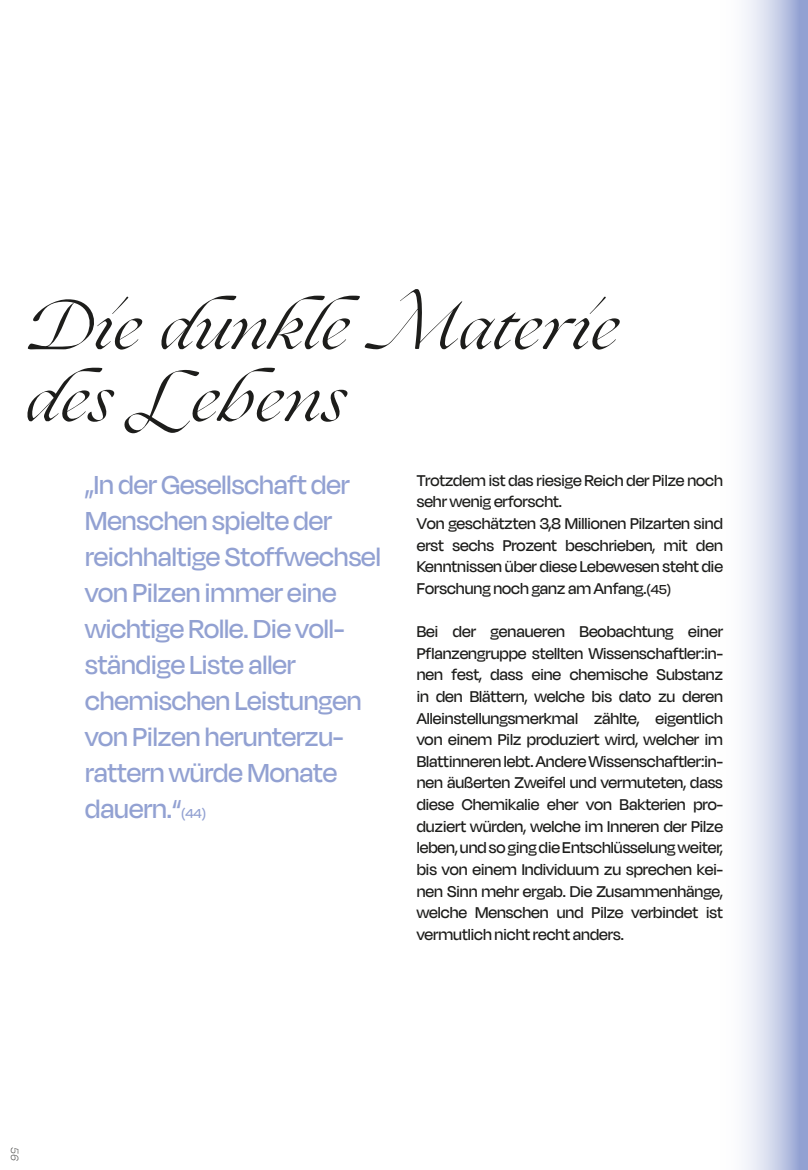
<style>
.page{position:relative;width:808px;height:1170px;background:#fff}
.page>*{position:absolute;margin:0;border:0;box-sizing:border-box;transform-origin:0 0}
.t1{font:italic 60px/72px "Ogg";color:#1d1d1b}
.t2{font:500 30px/36px "Degular Display";color:#92a1d2}
.t3{font:500 18px/21.6px "Degular Display";color:#1d1d1b}
.t4{font:italic 100 12px "Degular Text";color:#1d1d1b}
.s1{font-size:15px}
</style>
<div class="page">
<svg style="left:745px;top:0;width:54px;height:1169px"></svg>
<div style="left:799px;top:0;width:9px;height:1169px;background:#92a1d2"></div>
<h1 class="t1" style="left:26px;top:291px;width:596px">Die dunkle Materie des Lebens</h1>
<h2 class="t2" style="left:85px;top:466px;width:297px">„In der Gesellschaft der<br>Menschen spielte der reichhaltige Stoffwechsel von Pilzen immer eine wichtige Rolle. Die voll&shy;ständige Liste aller chemischen Leistungen von Pilzen herunterzu&shy;rattern würde Monate dauern.“<span class="s1">(44)</span></h2>
<p class="t3" style="left:417px;top:469px;width:308px">Trotzdem ist das riesige Reich der Pilze noch sehr wenig erforscht.<br>Von geschätzten 3,8 Millionen Pilzarten sind erst sechs Prozent beschrieben, mit den Kenntnissen über diese Lebewesen steht die Forschung noch ganz am Anfang.<span class="s1">(45)</span></p>
<p class="t3" style="left:417px;top:620px;width:308px;text-align:justify">Bei der genaueren Beobachtung einer Pflanzengruppe stellten Wissenschaftler:in&shy;nen fest, dass eine chemische Substanz in den Blättern, welche bis dato zu deren Alleinstellungsmerkmal zählte, eigentlich von einem Pilz produziert wird, welcher im Blattinneren lebt. Andere Wissenschaftler:in&shy;nen äußerten Zweifel und vermuteten, dass diese Chemikalie eher von Bakterien pro&shy;duziert würden, welche im Inneren der Pilze leben, und so ging die Entschlüsselung weiter, bis von einem Individuum zu sprechen kei&shy;nen Sinn mehr ergab. Die Zusammenhänge, welche Menschen und Pilze verbindet ist vermutlich nicht recht anders.</p>
<p class="t4" style="left:22px;top:1146px;width:16px;rotate:90deg">56</p>
</div>
